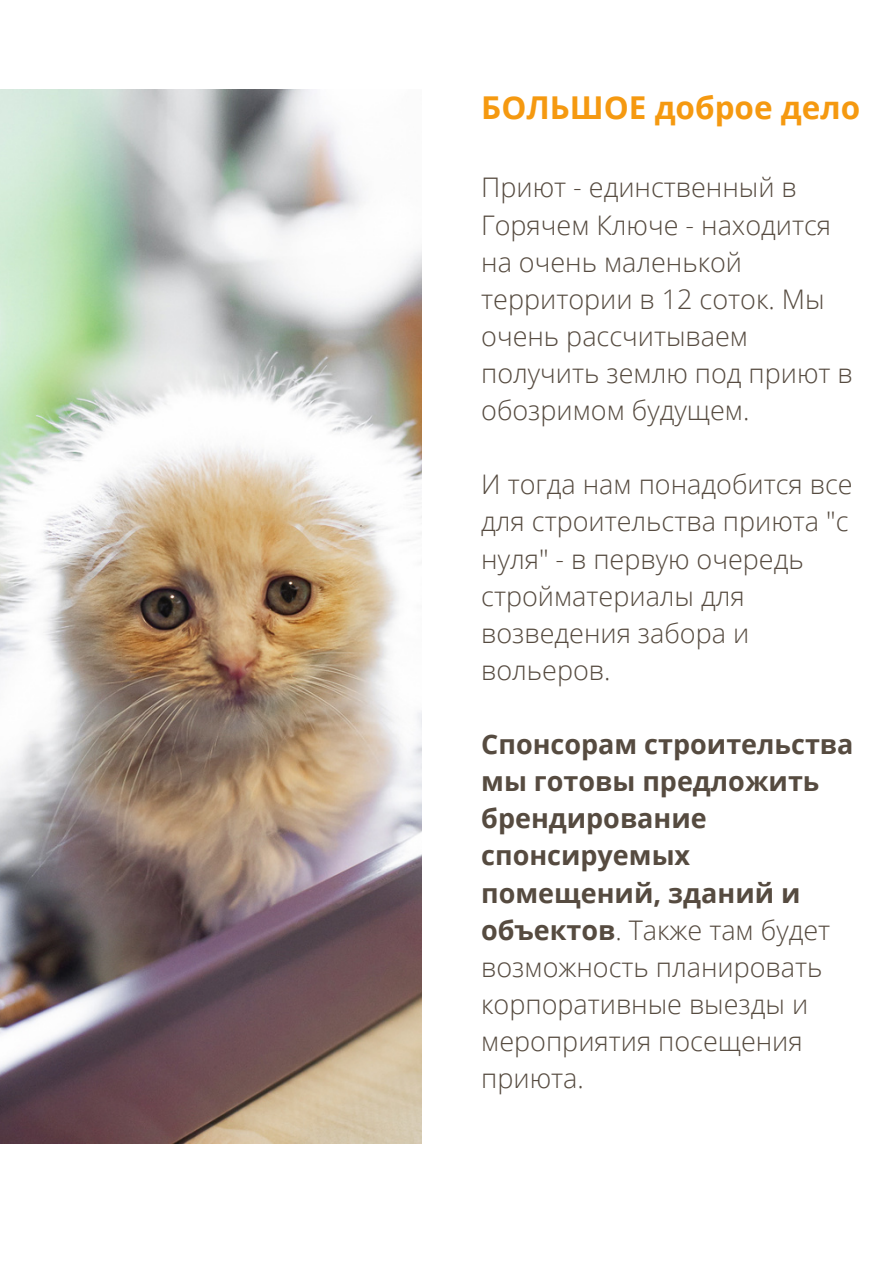
<style>
.page{position:relative;width:893px;height:1264px;background:#fff}
.page>*{position:absolute;margin:0;border:0;box-sizing:border-box;transform-origin:0 0}
.t1{font:700 31.5px "Open Sans";color:#f59910}
.t2{font:300 27px/37px "Open Sans";color:#564b40}
.t3{font:700 27px/37px "Open Sans";color:#564b40}
.s1{font-weight:300}
</style>
<div class="page">
<img style="left:0;top:89px;width:422px;height:1053px">
<p class="t1" style="left:481px;top:85px;width:380px">БОЛЬШОЕ доброе дело</p>
<p class="t2" style="left:481px;top:168px;width:373px">Приют - единственный в<br>Горячем Ключе - находится на очень маленькой территории в 12 соток. Мы очень рассчитываем получить землю под приют в обозримом будущем.</p>
<p class="t2" style="left:481px;top:465px;width:373px">И тогда нам понадобится все для строительства приюта "с нуля" - в первую очередь стройматериалы для возведения забора и вольеров.</p>
<p class="t3" style="left:481px;top:725px;width:374px">Спонсорам строительства мы готовы предложить брендирование спонсируемых помещений, зданий и объектов<span class="s1">. Также там будет возможность планировать корпоративные выезды и мероприятия посещения приюта.</span></p>
</div>
